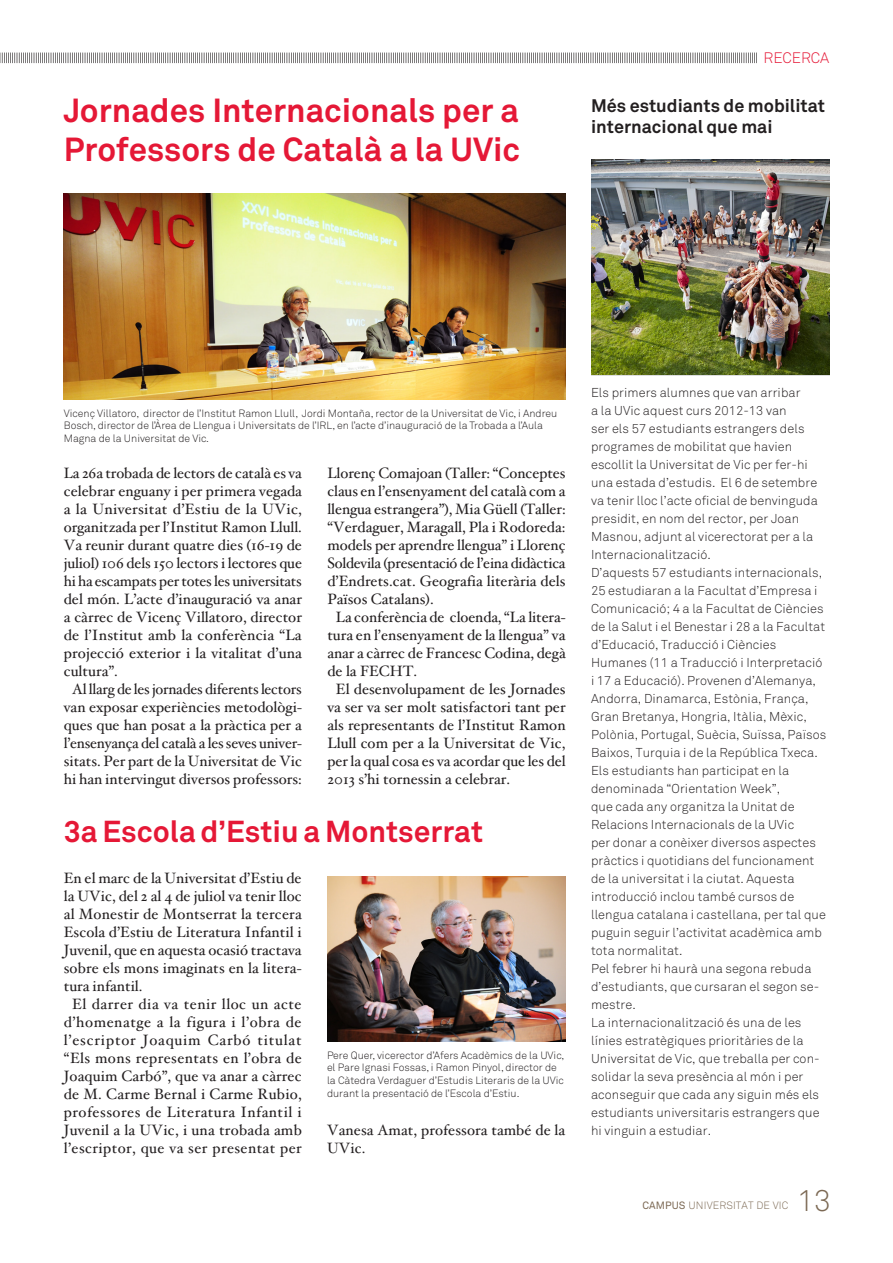
<style>
.page{position:relative;width:893px;height:1263px;background:#fff}
.page>*{position:absolute;margin:0;border:0;box-sizing:border-box;transform-origin:0 0}
.t1{font:700 33px "Akkurat";color:#e51836}
.t2{font:700 30px "Akkurat";color:#e51836}
.t3{font:300 30px "Akkurat";color:#7c6954}
.t4{font:700 18px/21px "Akkurat";color:#231f20}
.t5{font:15px/18px "Hoefler Text";letter-spacing:.005em;color:#231f20;text-align:justify}
.t6{font:15px/18px "Hoefler Text";letter-spacing:.03em;color:#231f20;text-align:center}
.t7{font:300 15px "Akkurat";color:#e51836}
.t8{font:300 12.75px/18px "Akkurat";letter-spacing:.005em;color:#231f20}
.t9{font:300 10.5px/12.6px "Akkurat";color:#231f20}
.t10{font:300 10.5px "Akkurat";letter-spacing:.01em;color:#7c6954}
.s1{font-weight:400}
</style>
<div class="page">
<svg style="left:0;top:53px;width:757px;height:10px"></svg>
<img style="left:64px;top:194px;width:502px;height:205px">
<img style="left:591px;top:159px;width:238px;height:216px">
<img style="left:327px;top:876px;width:238px;height:166px">
<p class="t1" style="left:64px;top:90px;width:457px">Jornades Internacionals per a</p>
<p class="t1" style="left:64px;top:129px;width:458px">Professors de Català a la UVic</p>
<p class="t7" style="left:763px;top:48px;width:67px">RECERCA</p>
<p class="t4" style="left:591px;top:95px;width:235px">Més estudiants de mobilitat internacional que mai</p>
<p class="t9" style="left:64px;top:406px;width:495px">Vicenç Villatoro, director de l’Institut Ramon Llull, Jordi Montaña, rector de la Universitat de Vic, i Andreu<br>Bosch, director de l’Àrea de Llengua i Universitats de l’IRL, en l’acte d’inauguració de la Trobada a l’Aula<br>Magna de la Universitat de Vic.</p>
<p class="t5" style="left:64px;top:464px;width:240px">La 26a trobada de lectors de català es va celebrar enguany i per primera vegada a la Universitat d’Estiu de la UVic, organitzada per l’Institut Ramon Llull.<br>Va reunir durant quatre dies (16-19 de juliol) 106 dels 150 lectors i lectores que hi ha escampats per totes les universitats del món. L’acte d’inauguració va anar a càrrec de Vicenç Villatoro, director de l’Institut amb la conferència “La projecció exterior i la vitalitat d’una cultura”.</p>
<p class="t5" style="left:64px;top:680px;width:240px;text-align:center">Al llarg de les jornades diferents lectors van exposar experiències metodològi&shy;ques que han posat a la pràctica per a l’ensenyança del català a les seves univer&shy;sitats. Per part de la Universitat de Vic hi han intervingut diversos professors:</p>
<p class="t5" style="left:327px;top:464px;width:240px">Llorenç Comajoan (Taller: “Conceptes claus en l’ensenyament del català com a llengua estrangera”), Mia Güell (Taller: “Verdaguer, Maragall, Pla i Rodoreda: models per aprendre llengua” i Llorenç Soldevila (presentació de l’eina didàctica d’Endrets.cat. Geografia literària dels Països Catalans).</p>
<p class="t5" style="left:327px;top:608px;width:240px;text-indent:9px">La conferència de cloenda, “La litera&shy;tura en l’ensenyament de la llengua” va anar a càrrec de Francesc Codina, degà de la FECHT.</p>
<p class="t5" style="left:327px;top:680px;width:240px;text-indent:9px">El desenvolupament de les Jornades va ser va ser molt satisfactori tant per als representants de l’Institut Ramon Llull com per a la Universitat de Vic, per la qual cosa es va acordar que les del 2013 s’hi tornessin a celebrar.</p>
<p class="t2" style="left:64px;top:812px;width:421px">3a Escola d’Estiu a Montserrat</p>
<p class="t5" style="left:64px;top:869px;width:239px">En el marc de la Universitat d’Estiu de la UVic, del 2 al 4 de juliol va tenir lloc al Monestir de Montserrat la tercera Escola d’Estiu de Literatura Infantil i Juvenil, que en aquesta ocasió tractava sobre els mons imaginats en la litera&shy;tura infantil.</p>
<p class="t6" style="left:64px;top:995px;width:240px">El darrer dia va tenir lloc un acte d’homenatge a la figura i l’obra de l’escriptor Joaquim Carbó titulat “Els mons representats en l’obra de Joaquim Carbó”, que va anar a càrrec de M. Carme Bernal i Carme Rubio, professores de Literatura Infantil i Juvenil a la UVic, i una trobada amb l’escriptor, que va ser presentat per</p>
<p class="t9" style="left:327px;top:1049px;width:239px">Pere Quer, vicerector d’Afers Acadèmics de la UVic, el Pare Ignasi Fossas, i Ramon Pinyol, director de la Càtedra Verdaguer d’Estudis Literaris de la UVic durant la presentació de l’Escola d’Estiu.</p>
<p class="t5" style="left:327px;top:1121px;width:240px">Vanesa Amat, professora també de la<br>UVic.</p>
<p class="t8" style="left:591px;top:383px;width:228px">Els primers alumnes que van arribar<br>a la UVic aquest curs 2012-13 van<br>ser els 57 estudiants estrangers dels programes de mobilitat que havien escollit la Universitat de Vic per fer-hi una estada d’estudis. El 6 de setembre va tenir lloc l’acte oficial de benvinguda presidit, en nom del rector, per Joan Masnou, adjunt al vicerectorat per a la Internacionalització.</p>
<p class="t8" style="left:591px;top:563px;width:237px">D’aquests 57 estudiants internacionals, 25 estudiaran a la Facultat d’Empresa i Comunicació; 4 a la Facultat de Ciències de la Salut i el Benestar i 28 a la Facultat d’Educació, Traducció i Ciències Humanes (11 a Traducció i Interpretació i 17 a Educació). Provenen d’Alemanya, Andorra, Dinamarca, Estònia, França, Gran Bretanya, Hongria, Itàlia, Mèxic, Polònia, Portugal, Suècia, Suïssa, Països Baixos, Turquia i de la República Txeca.</p>
<p class="t8" style="left:591px;top:761px;width:236px">Els estudiants han participat en la denominada “Orientation Week”,<br>que cada any organitza la Unitat de Relacions Internacionals de la UVic<br>per donar a conèixer diversos aspectes pràctics i quotidians del funcionament de la universitat i la ciutat. Aquesta introducció inclou també cursos de llengua catalana i castellana, per tal que puguin seguir l’activitat acadèmica amb tota normalitat.</p>
<p class="t8" style="left:591px;top:959px;width:230px">Pel febrer hi haurà una segona rebuda d’estudiants, que cursaran el segon se&shy;mestre.</p>
<p class="t8" style="left:591px;top:1013px;width:230px">La internacionalització és una de les línies estratègiques prioritàries de la Universitat de Vic, que treballa per con&shy;solidar la seva presència al món i per aconseguir que cada any siguin més els estudiants universitaris estrangers que hi vinguin a estudiar.</p>
<p class="t10" style="left:642px;top:1199px;width:147px"><span class="s1">CAMPUS</span> UNIVERSITAT DE VIC</p>
<p class="t3" style="left:797px;top:1181px;width:36px">13</p>
</div>
